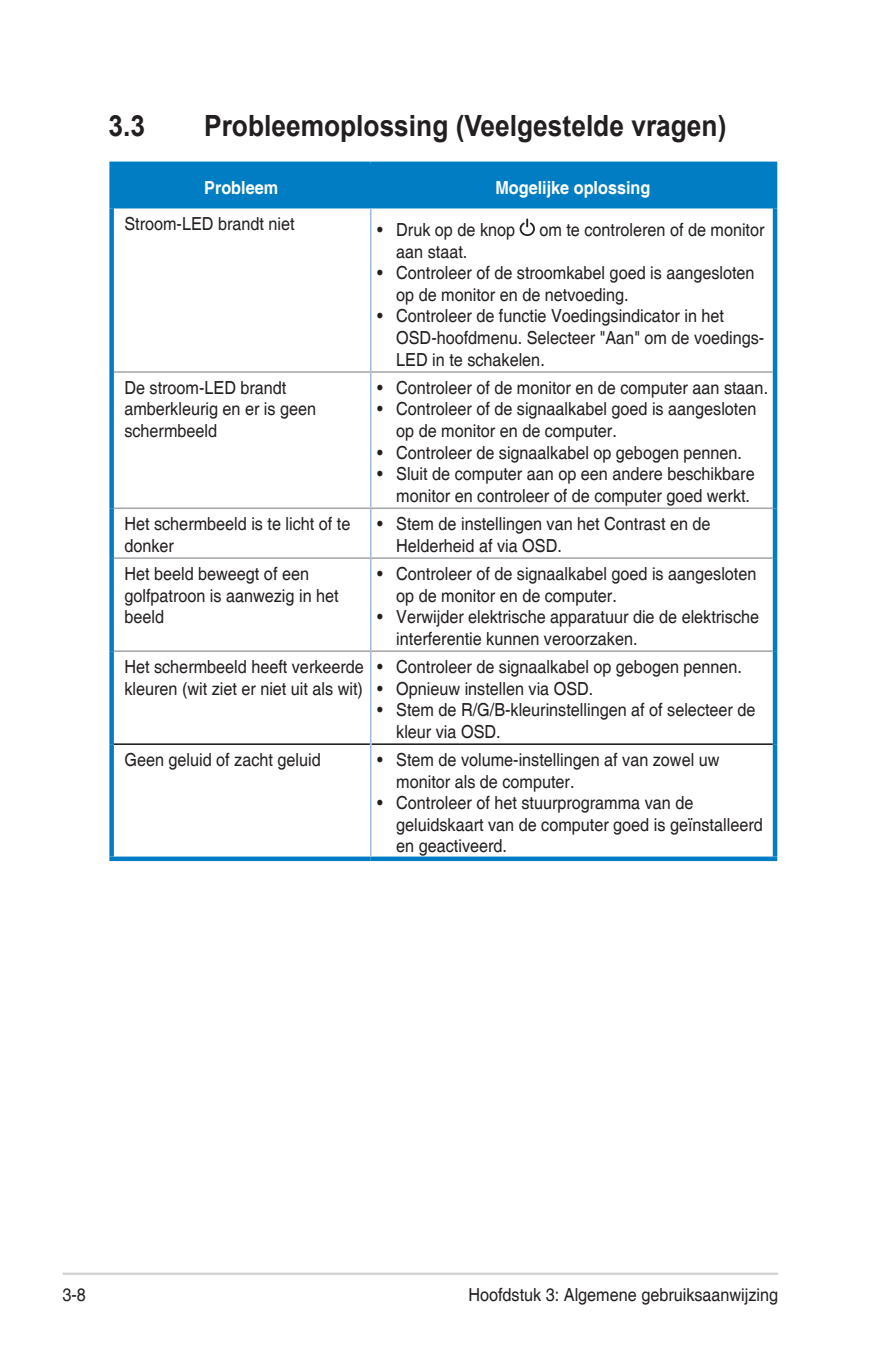
<style>
.page{position:relative;width:893px;height:1346px;background:#fff}
.page>*{position:absolute;margin:0;border:0;box-sizing:border-box;transform-origin:0 0}
.Heading_1{font:700 29.25px "Arial";color:#231f20;scale:.9 1}
.Table_Text_-new{font:18px/21.6px "Helvetica";color:#231f20;scale:.9 1}
.Table_Text_-new-2{font:700 18px "Helvetica";color:#fff;scale:.9 1}
</style>
<div class="page">
<hr style="left:63px;top:1272px;width:715px;height:3px;background:#d1d2d4">
<div style="left:114px;top:166px;width:659px;height:42px;background:#007dc3"></div>
<div style="left:109px;top:208px;width:5px;height:164px;background:#007dc3"></div>
<hr style="left:773px;top:208px;width:4px;height:164px;background:#007dc3">
<div style="left:109px;top:372px;width:5px;height:136px;background:#007dc3"></div>
<hr style="left:773px;top:372px;width:4px;height:136px;background:#007dc3">
<div style="left:109px;top:508px;width:5px;height:50px;background:#007dc3"></div>
<hr style="left:773px;top:508px;width:4px;height:50px;background:#007dc3">
<div style="left:109px;top:558px;width:5px;height:93px;background:#007dc3"></div>
<hr style="left:773px;top:558px;width:4px;height:93px;background:#007dc3">
<div style="left:109px;top:651px;width:5px;height:93px;background:#007dc3"></div>
<hr style="left:773px;top:651px;width:4px;height:93px;background:#007dc3">
<div style="left:109px;top:744px;width:5px;height:112px;background:#007dc3"></div>
<hr style="left:773px;top:744px;width:4px;height:112px;background:#007dc3">
<div style="left:109px;top:856px;width:262px;height:5px;background:#007dc3"></div>
<div style="left:371px;top:856px;width:406px;height:5px;background:#007dc3"></div>
<hr style="left:114px;top:743px;width:256px;height:2px;background:#231f20">
<hr style="left:372px;top:743px;width:401px;height:2px;background:#231f20">
<hr style="left:109px;top:162px;width:262px;height:4px;background:#007dc3">
<div style="left:109px;top:166px;width:5px;height:42px;background:#007dc3"></div>
<hr style="left:371px;top:162px;width:406px;height:4px;background:#007dc3">
<hr style="left:773px;top:166px;width:4px;height:42px;background:#007dc3">
<hr style="left:370px;top:208px;width:2px;height:163px;background:#9fbde2">
<hr style="left:114px;top:371px;width:257px;height:2px;background:#a8a9ad">
<hr style="left:370px;top:373px;width:2px;height:134px;background:#9fbde2">
<hr style="left:371px;top:371px;width:402px;height:2px;background:#a8a9ad">
<hr style="left:114px;top:507px;width:257px;height:2px;background:#a8a9ad">
<hr style="left:370px;top:509px;width:2px;height:48px;background:#9fbde2">
<hr style="left:371px;top:507px;width:402px;height:2px;background:#a8a9ad">
<hr style="left:114px;top:557px;width:257px;height:2px;background:#a8a9ad">
<hr style="left:370px;top:559px;width:2px;height:91px;background:#9fbde2">
<hr style="left:371px;top:557px;width:402px;height:2px;background:#a8a9ad">
<hr style="left:114px;top:650px;width:257px;height:2px;background:#a8a9ad">
<hr style="left:370px;top:652px;width:2px;height:92px;background:#9fbde2">
<hr style="left:371px;top:650px;width:402px;height:2px;background:#a8a9ad">
<hr style="left:370px;top:744px;width:2px;height:112px;background:#9fbde2">
<svg style="left:520px;top:218px;width:15px;height:18px"></svg>
<p class="Heading_1" style="left:108px;top:107px;width:42px">3.3</p>
<p class="Heading_1" style="left:204px;top:107px;width:582px">Probleemoplossing (Veelgestelde vragen)</p>
<p class="Table_Text_-new-2" style="left:204px;top:177px;width:84px">Probleem</p>
<p class="Table_Text_-new-2" style="left:495px;top:177px;width:174px">Mogelijke oplossing</p>
<p class="Table_Text_-new" style="left:124px;top:214px;width:191px">Stroom-LED brandt niet</p>
<p class="Table_Text_-new" style="left:377px;top:220px;width:155px">• Druk op de knop</p>
<p class="Table_Text_-new" style="left:539px;top:220px;width:252px">om te controleren of de monitor</p>
<p class="Table_Text_-new" style="left:396px;top:241px;width:81px">aan staat.</p>
<p class="Table_Text_-new" style="left:396px;top:263px;width:400px;text-indent:-19px">• Controleer of de stroomkabel goed is aangesloten op de monitor en de netvoeding.</p>
<p class="Table_Text_-new" style="left:396px;top:306px;width:410px;text-indent:-19px">• Controleer de functie Voedingsindicator in het<br>OSD-hoofdmenu. Selecteer "Aan" om de voedings-<br>LED in te schakelen.</p>
<p class="Table_Text_-new" style="left:124px;top:377px;width:215px">De stroom-LED brandt amberkleurig en er is geen schermbeeld</p>
<p class="Table_Text_-new" style="left:377px;top:377px;width:436px">• Controleer of de monitor en de computer aan staan.</p>
<p class="Table_Text_-new" style="left:396px;top:399px;width:402px;text-indent:-19px">• Controleer of de signaalkabel goed is aangesloten op de monitor en de computer.</p>
<p class="Table_Text_-new" style="left:377px;top:442px;width:407px">• Controleer de signaalkabel op gebogen pennen.</p>
<p class="Table_Text_-new" style="left:377px;top:464px;width:421px;text-align:right">• Sluit de computer aan op een andere beschikbare monitor en controleer of de computer goed werkt.</p>
<p class="Table_Text_-new" style="left:124px;top:514px;width:253px">Het schermbeeld is te licht of te donker</p>
<p class="Table_Text_-new" style="left:396px;top:514px;width:351px;text-indent:-19px">• Stem de instellingen van het Contrast en de<br>Helderheid af via OSD.</p>
<p class="Table_Text_-new" style="left:124px;top:563px;width:240px">Het beeld beweegt of een golfpatroon is aanwezig in het beeld</p>
<p class="Table_Text_-new" style="left:396px;top:563px;width:402px;text-indent:-19px">• Controleer of de signaalkabel goed is aangesloten op de monitor en de computer.</p>
<p class="Table_Text_-new" style="left:396px;top:607px;width:405px;text-indent:-19px">• Verwijder elektrische apparatuur die de elektrische interferentie kunnen veroorzaken.</p>
<p class="Table_Text_-new" style="left:124px;top:656px;width:268px">Het schermbeeld heeft verkeerde kleuren (wit ziet er niet uit als wit)</p>
<p class="Table_Text_-new" style="left:377px;top:656px;width:407px">• Controleer de signaalkabel op gebogen pennen.</p>
<p class="Table_Text_-new" style="left:377px;top:678px;width:242px">• Opnieuw instellen via OSD.</p>
<p class="Table_Text_-new" style="left:396px;top:700px;width:401px;text-indent:-19px">• Stem de R/G/B-kleurinstellingen af of selecteer de kleur via OSD.</p>
<p class="Table_Text_-new" style="left:124px;top:749px;width:220px">Geen geluid of zacht geluid</p>
<p class="Table_Text_-new" style="left:396px;top:749px;width:361px;text-indent:-19px">• Stem de volume-instellingen af van zowel uw monitor als de computer.</p>
<p class="Table_Text_-new" style="left:396px;top:793px;width:409px;text-indent:-19px">• Controleer of het stuurprogramma van de geluidskaart van de computer goed is geïnstalleerd en geactiveerd.</p>
<p class="Table_Text_-new" style="left:63px;top:1284px;width:28px">3-8</p>
<p class="Table_Text_-new" style="left:468px;top:1284px;width:346px">Hoofdstuk 3: Algemene gebruiksaanwijzing</p>
</div>
